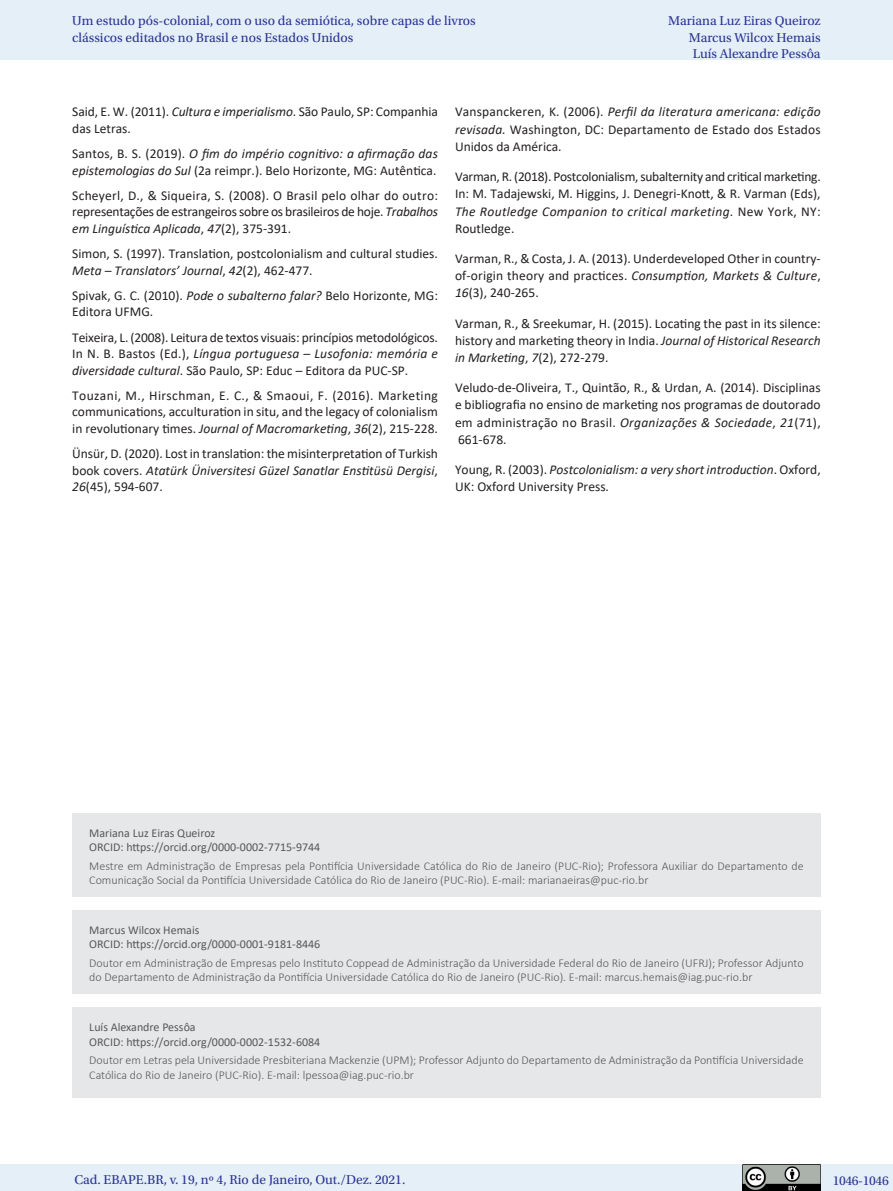
<style>
.page{position:relative;width:893px;height:1191px;background:#fff}
.page>*{position:absolute;margin:0;border:0;box-sizing:border-box;transform-origin:0 0}
.Referencias{font:13.5px/17.2px "Calibri";color:#231f20;text-align:justify}
.t1{font:13.5px/16.5px "Utopia Std";color:#2b3393}
.t2{font:13.5px "Utopia Std";letter-spacing:-.03em;color:#2b3393}
._06_3_nota_de_fim_au{font:300 12px/14.4px "Calibri";color:#57585a}
._06_3_nota_de_fim_au-2{font:12px "Calibri";color:#57585a}
.s1{font-style:italic}
</style>
<div class="page">
<div style="left:0;top:0;width:893px;height:60px;background:#e4eff8"></div>
<div style="left:0;top:1164px;width:893px;height:27px;background:#e4eff8"></div>
<img style="left:743px;top:1164px;width:78px;height:27px">
<div style="left:72px;top:813px;width:749px;height:284px;background:#e6e7e9"></div>
<div style="left:72px;top:897px;width:751px;height:13px;background:#fff"></div>
<div style="left:72px;top:994px;width:751px;height:13px;background:#fff"></div>
<p class="t1" style="left:72px;top:13px;width:405px">Um estudo pós-colonial, com o uso da semiótica, sobre capas de livros clássicos editados no Brasil e nos Estados Unidos</p>
<p class="t1" style="left:689px;top:13px;width:133px;text-align:justify;text-indent:-21px">Mariana Luz Eiras Queiroz Marcus Wilcox Hemais Luís Alexandre Pessôa</p>
<p class="Referencias" style="left:72px;top:103px;width:367px;line-height:16.6px">Said, E. W. (2011). <span class="s1">Cultura e imperialismo</span>. São Paulo, SP: Companhia das Letras.</p>
<p class="Referencias" style="left:72px;top:145px;width:367px;line-height:16.6px">Santos, B. S. (2019). <span class="s1">O fim do império cognitivo: a afirmação das epistemologias do Sul</span> (2a reimpr.). Belo Horizonte, MG: Autêntica.</p>
<p class="Referencias" style="left:72px;top:187px;width:367px;line-height:16.6px">Scheyerl, D., &amp; Siqueira, S. (2008). O Brasil pelo olhar do outro: representações de estrangeiros sobre os brasileiros de hoje. <span class="s1">Trabalhos em Linguística Aplicada</span>, <span class="s1">47</span>(2), 375-391.</p>
<p class="Referencias" style="left:72px;top:245px;width:367px;line-height:16.6px">Simon, S. (1997). Translation, postcolonialism and cultural studies.<br><span class="s1">Meta – Translators’ Journal</span>, <span class="s1">42</span>(2), 462-477.</p>
<p class="Referencias" style="left:72px;top:287px;width:367px;line-height:16.6px">Spivak, G. C. (2010). <span class="s1">Pode o subalterno falar?</span> Belo Horizonte, MG:<br>Editora UFMG.</p>
<p class="Referencias" style="left:72px;top:328px;width:367px;line-height:16.6px">Teixeira, L. (2008). Leitura de textos visuais: princípios metodológicos.<br>In N. B. Bastos (Ed.), <span class="s1">Língua portuguesa – Lusofonia: memória e diversidade cultural</span>. São Paulo, SP: Educ – Editora da PUC-SP.</p>
<p class="Referencias" style="left:72px;top:387px;width:367px;line-height:16.6px">Touzani, M., Hirschman, E. C., &amp; Smaoui, F. (2016). Marketing communications, acculturation in situ, and the legacy of colonialism in revolutionary times. <span class="s1">Journal of Macromarketing</span>, <span class="s1">36</span>(2), 215-228.</p>
<p class="Referencias" style="left:72px;top:445px;width:367px;line-height:16.6px">Ünsür, D. (2020). Lost in translation: the misinterpretation of Turkish book covers. <span class="s1">Atatürk Üniversitesi Güzel Sanatlar Enstitüsü Dergisi</span>, <span class="s1">26</span>(45), 594-607.</p>
<p class="Referencias" style="left:455px;top:103px;width:367px">Vanspanckeren, K. (2006). <span class="s1">Perfil da literatura americana: edição revisada.</span> Washington, DC: Departamento de Estado dos Estados Unidos da América.</p>
<p class="Referencias" style="left:455px;top:168px;width:367px">Varman, R. (2018). Postcolonialism, subalternity and critical marketing.<br>In: M. Tadajewski, M. Higgins, J. Denegri-Knott, &amp; R. Varman (Eds), <span class="s1">The Routledge Companion to critical marketing</span>. New York, NY:<br>Routledge.</p>
<p class="Referencias" style="left:455px;top:249px;width:367px">Varman, R., &amp; Costa, J. A. (2013). Underdeveloped Other in country&shy;of-origin theory and practices. <span class="s1">Consumption, Markets &amp; Culture</span>, <span class="s1">16</span>(3), 240-265.</p>
<p class="Referencias" style="left:455px;top:314px;width:367px">Varman, R., &amp; Sreekumar, H. (2015). Locating the past in its silence: history and marketing theory in India. <span class="s1">Journal of Historical Research in Marketing</span>, <span class="s1">7</span>(2), 272-279.</p>
<p class="Referencias" style="left:455px;top:379px;width:367px">Veludo-de-Oliveira, T., Quintão, R., &amp; Urdan, A. (2014). Disciplinas e bibliografia no ensino de marketing nos programas de doutorado em administração no Brasil. <span class="s1">Organizações &amp; Sociedade</span>, <span class="s1">21</span>(71), 661-678.</p>
<p class="Referencias" style="left:455px;top:460px;width:367px">Young, R. (2003). <span class="s1">Postcolonialism: a very short introduction</span>. Oxford,<br>UK: Oxford University Press.</p>
<p class="_06_3_nota_de_fim_au-2" style="left:89px;top:824px;width:127px">Mariana Luz Eiras Queiroz</p>
<p class="_06_3_nota_de_fim_au-2" style="left:89px;top:838px;width:233px">ORCID: https://orcid.org/0000-0002-7715-9744</p>
<p class="_06_3_nota_de_fim_au" style="left:89px;top:858px;width:716px">Mestre em Administração de Empresas pela Pontifícia Universidade Católica do Rio de Janeiro (PUC-Rio); Professora Auxiliar do Departamento de<br>Comunicação Social da Pontifícia Universidade Católica do Rio de Janeiro (PUC-Rio). E-mail: marianaeiras@puc-rio.br</p>
<p class="_06_3_nota_de_fim_au-2" style="left:89px;top:921px;width:112px">Marcus Wilcox Hemais</p>
<p class="_06_3_nota_de_fim_au-2" style="left:89px;top:936px;width:233px">ORCID: https://orcid.org/0000-0001-9181-8446</p>
<p class="_06_3_nota_de_fim_au" style="left:89px;top:955px;width:716px">Doutor em Administração de Empresas pelo Instituto Coppead de Administração da Universidade Federal do Rio de Janeiro (UFRJ); Professor Adjunto do Departamento de Administração da Pontifícia Universidade Católica do Rio de Janeiro (PUC-Rio). E-mail: marcus.hemais@iag.puc-rio.br</p>
<p class="_06_3_nota_de_fim_au-2" style="left:89px;top:1018px;width:108px">Luís Alexandre Pessôa</p>
<p class="_06_3_nota_de_fim_au-2" style="left:89px;top:1033px;width:233px">ORCID: https://orcid.org/0000-0002-1532-6084</p>
<p class="_06_3_nota_de_fim_au" style="left:89px;top:1052px;width:716px">Doutor em Letras pela Universidade Presbiteriana Mackenzie (UPM); Professor Adjunto do Departamento de Administração da Pontifícia Universidade<br>Católica do Rio de Janeiro (PUC-Rio). E-mail: lpessoa@iag.puc-rio.br</p>
<p class="t1" style="left:74px;top:1171px;width:333px">Cad. EBAPE.BR, v. 19, nº 4, Rio de Janeiro, Out./Dez. 2021.</p>
<p class="t2" style="left:833px;top:1173px;width:57px">1046-1046</p>
</div>
